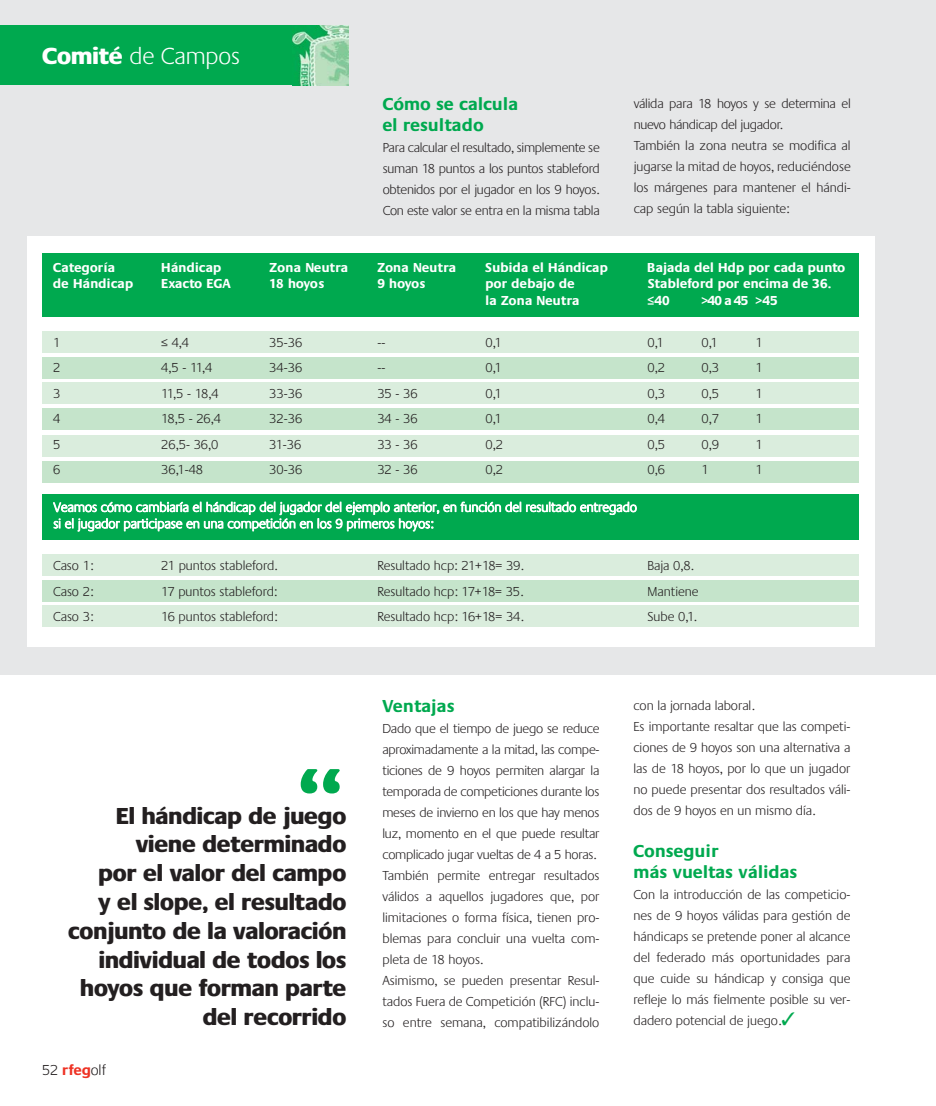
<style>
.page{position:relative;width:936px;height:1106px;background:#fff}
.page>*{position:absolute;margin:0;border:0;box-sizing:border-box;transform-origin:0 0}
.t1{font:700 97.65px "Praxis";color:#00a94f}
.t2{font:300 24.15px "Praxis";color:#fff}
.t3{font:800 24px/28.8px "Praxis";color:#231f20;text-align:right}
.t4{font:700 18px/21px "Praxis";letter-spacing:.025em;color:#00a94f}
.t5{font:300 15px "Praxis";color:#231f20}
.t6{font:300 13.5px/21px "Praxis";color:#231f20}
.t7{font:700 13.5px "Praxis";letter-spacing:.025em;color:#fff}
.t8{font:300 13.5px/16.5px "Praxis";color:#fff}
.s1{font-weight:800}
.s2{font-weight:700;color:#ee3224}
.s3{color:#00a94f}
</style>
<div class="page">
<div style="left:0;top:0;width:935px;height:675px;background:#e6e7e8"></div>
<div style="left:27px;top:236px;width:847px;height:410px;background:#fff"></div>
<div style="left:0;top:26px;width:348px;height:59px;background:#00a94f"></div>
<img style="left:292px;top:26px;width:56px;height:59px">
<div style="left:42px;top:253px;width:816px;height:63px;background:#00a94f"></div>
<div style="left:42px;top:331px;width:816px;height:21px;background:#daeddd"></div>
<div style="left:42px;top:357px;width:816px;height:22px;background:#c5e4cb"></div>
<div style="left:42px;top:382px;width:816px;height:22px;background:#daeddd"></div>
<div style="left:42px;top:408px;width:816px;height:22px;background:#c5e4cb"></div>
<div style="left:42px;top:435px;width:816px;height:22px;background:#daeddd"></div>
<div style="left:42px;top:461px;width:816px;height:22px;background:#c5e4cb"></div>
<div style="left:42px;top:494px;width:816px;height:46px;background:#00a94f"></div>
<div style="left:42px;top:554px;width:816px;height:21px;background:#daeddd"></div>
<div style="left:42px;top:580px;width:816px;height:22px;background:#c5e4cb"></div>
<div style="left:42px;top:605px;width:816px;height:22px;background:#daeddd"></div>
<h2 class="t2" style="left:42px;top:47px;width:199px"><span class="s1">Comité</span> de Campos</h2>
<h3 class="t4" style="left:382px;top:95px;width:137px">Cómo se calcula el resultado</h3>
<p class="t6" style="left:382px;top:138px;width:218px;text-align:justify">Para calcular el resultado, simplemente se suman 18 puntos a los puntos stableford obtenidos por el jugador en los 9 hoyos.<br>Con este valor se entra en la misma tabla</p>
<p class="t6" style="left:633px;top:94px;width:218px">válida para 18 hoyos y se determina el nuevo hándicap del jugador.<br>También la zona neutra se modifica al jugarse la mitad de hoyos, reduciéndose los márgenes para mantener el hándi&shy;cap según la tabla siguiente:</p>
<p class="t7" style="left:53px;top:262px;width:63px">Categoría</p>
<p class="t7" style="left:161px;top:262px;width:61px">Hándicap</p>
<p class="t7" style="left:269px;top:262px;width:80px">Zona Neutra</p>
<p class="t7" style="left:377px;top:262px;width:80px">Zona Neutra</p>
<p class="t7" style="left:485px;top:262px;width:124px">Subida el Hándicap</p>
<p class="t7" style="left:647px;top:262px;width:199px">Bajada del Hdp por cada punto</p>
<p class="t7" style="left:53px;top:278px;width:81px">de Hándicap</p>
<p class="t7" style="left:161px;top:278px;width:71px">Exacto EGA</p>
<p class="t7" style="left:269px;top:278px;width:56px">18 hoyos</p>
<p class="t7" style="left:377px;top:278px;width:49px">9 hoyos</p>
<p class="t7" style="left:485px;top:278px;width:91px">por debajo de</p>
<p class="t7" style="left:647px;top:278px;width:185px">Stableford por encima de 36.</p>
<p class="t7" style="left:485px;top:295px;width:95px">la Zona Neutra</p>
<p class="t7" style="left:647px;top:295px;width:24px">≤40</p>
<p class="t7" style="left:701px;top:295px;width:78px">&gt;40 a 45 &gt;45</p>
<p class="t6" style="left:53px;top:333px;width:9px">1</p>
<p class="t6" style="left:161px;top:333px;width:29px">≤ 4,4</p>
<p class="t6" style="left:269px;top:333px;width:34px">35-36</p>
<p class="t6" style="left:377px;top:333px;width:9px">--</p>
<p class="t6" style="left:485px;top:333px;width:18px">0,1</p>
<p class="t6" style="left:647px;top:333px;width:18px">0,1</p>
<p class="t6" style="left:701px;top:333px;width:18px">0,1</p>
<p class="t6" style="left:755px;top:333px;width:9px">1</p>
<p class="t6" style="left:53px;top:358px;width:9px">2</p>
<p class="t6" style="left:161px;top:358px;width:53px">4,5 - 11,4</p>
<p class="t6" style="left:269px;top:358px;width:34px">34-36</p>
<p class="t6" style="left:377px;top:358px;width:9px">--</p>
<p class="t6" style="left:485px;top:358px;width:18px">0,1</p>
<p class="t6" style="left:647px;top:358px;width:19px">0,2</p>
<p class="t6" style="left:701px;top:358px;width:19px">0,3</p>
<p class="t6" style="left:755px;top:358px;width:9px">1</p>
<p class="t6" style="left:53px;top:384px;width:9px">3</p>
<p class="t6" style="left:161px;top:384px;width:59px">11,5 - 18,4</p>
<p class="t6" style="left:269px;top:384px;width:34px">33-36</p>
<p class="t6" style="left:377px;top:384px;width:42px">35 - 36</p>
<p class="t6" style="left:485px;top:384px;width:18px">0,1</p>
<p class="t6" style="left:647px;top:384px;width:19px">0,3</p>
<p class="t6" style="left:701px;top:384px;width:19px">0,5</p>
<p class="t6" style="left:755px;top:384px;width:9px">1</p>
<p class="t6" style="left:53px;top:409px;width:9px">4</p>
<p class="t6" style="left:161px;top:409px;width:61px">18,5 - 26,4</p>
<p class="t6" style="left:269px;top:409px;width:34px">32-36</p>
<p class="t6" style="left:377px;top:409px;width:42px">34 - 36</p>
<p class="t6" style="left:485px;top:409px;width:18px">0,1</p>
<p class="t6" style="left:647px;top:409px;width:19px">0,4</p>
<p class="t6" style="left:701px;top:409px;width:19px">0,7</p>
<p class="t6" style="left:755px;top:409px;width:9px">1</p>
<p class="t6" style="left:53px;top:435px;width:9px">5</p>
<p class="t6" style="left:161px;top:435px;width:59px">26,5- 36,0</p>
<p class="t6" style="left:269px;top:435px;width:34px">31-36</p>
<p class="t6" style="left:377px;top:435px;width:42px">33 - 36</p>
<p class="t6" style="left:485px;top:435px;width:19px">0,2</p>
<p class="t6" style="left:647px;top:435px;width:19px">0,5</p>
<p class="t6" style="left:701px;top:435px;width:19px">0,9</p>
<p class="t6" style="left:755px;top:435px;width:9px">1</p>
<p class="t6" style="left:53px;top:460px;width:9px">6</p>
<p class="t6" style="left:161px;top:460px;width:43px">36,1-48</p>
<p class="t6" style="left:269px;top:460px;width:34px">30-36</p>
<p class="t6" style="left:377px;top:460px;width:42px">32 - 36</p>
<p class="t6" style="left:485px;top:460px;width:19px">0,2</p>
<p class="t6" style="left:647px;top:460px;width:19px">0,6</p>
<p class="t6" style="left:701px;top:460px;width:9px">1</p>
<p class="t6" style="left:755px;top:460px;width:9px">1</p>
<p class="t8" style="left:53px;top:500px;width:585px">Veamos cómo cambiaría el hándicap del jugador del ejemplo anterior, en función del resultado entregado si el jugador participase en una competición en los 9 primeros hoyos:</p>
<p class="t6" style="left:53px;top:556px;width:42px">Caso 1:</p>
<p class="t6" style="left:161px;top:556px;width:118px">21 puntos stableford.</p>
<p class="t6" style="left:377px;top:556px;width:148px">Resultado hcp: 21+18= 39.</p>
<p class="t6" style="left:647px;top:556px;width:48px">Baja 0,8.</p>
<p class="t6" style="left:53px;top:582px;width:42px">Caso 2:</p>
<p class="t6" style="left:161px;top:582px;width:118px">17 puntos stableford:</p>
<p class="t6" style="left:377px;top:582px;width:148px">Resultado hcp: 17+18= 35.</p>
<p class="t6" style="left:647px;top:582px;width:52px">Mantiene</p>
<p class="t6" style="left:53px;top:607px;width:42px">Caso 3:</p>
<p class="t6" style="left:161px;top:607px;width:118px">16 puntos stableford:</p>
<p class="t6" style="left:377px;top:607px;width:148px">Resultado hcp: 16+18= 34.</p>
<p class="t6" style="left:647px;top:607px;width:51px">Sube 0,1.</p>
<h1 class="t1" style="left:298px;top:765px;width:45px">“</h1>
<h3 class="t3" style="left:68px;top:803px;width:280px">El hándicap de juego viene determinado<br>por el valor del campo<br>y el slope, el resultado conjunto de la valoración individual de todos los hoyos que forman parte del recorrido</h3>
<p class="t5" style="left:42px;top:1064px;width:65px">52 <span class="s2">rfeg</span>olf</p>
<h3 class="t4" style="left:382px;top:697px;width:73px">Ventajas</h3>
<p class="t6" style="left:382px;top:719px;width:218px">Dado que el tiempo de juego se reduce aproximadamente a la mitad, las compe&shy;ticiones de 9 hoyos permiten alargar la temporada de competiciones durante los meses de invierno en los que hay menos luz, momento en el que puede resultar complicado jugar vueltas de 4 a 5 horas.<br>También permite entregar resultados válidos a aquellos jugadores que, por limitaciones o forma física, tienen pro&shy;blemas para concluir una vuelta com&shy;pleta de 18 hoyos.<br>Asimismo, se pueden presentar Resul&shy;tados Fuera de Competición (RFC) inclu&shy;so entre semana, compatibilizándolo</p>
<p class="t6" style="left:633px;top:696px;width:218px">con la jornada laboral.<br>Es importante resaltar que las competi&shy;ciones de 9 hoyos son una alternativa a las de 18 hoyos, por lo que un jugador no puede presentar dos resultados váli&shy;dos de 9 hoyos en un mismo día.</p>
<h3 class="t4" style="left:633px;top:842px;width:165px">Conseguir<br>más vueltas válidas</h3>
<p class="t6" style="left:633px;top:885px;width:218px;text-align:justify">Con la introducción de las competicio&shy;nes de 9 hoyos válidas para gestión de hándicaps se pretende poner al alcance del federado más oportunidades para que cuide su hándicap y consiga que refleje lo más fielmente posible su ver&shy;dadero potencial de juego.<span class="s3">✓</span></p>
</div>
